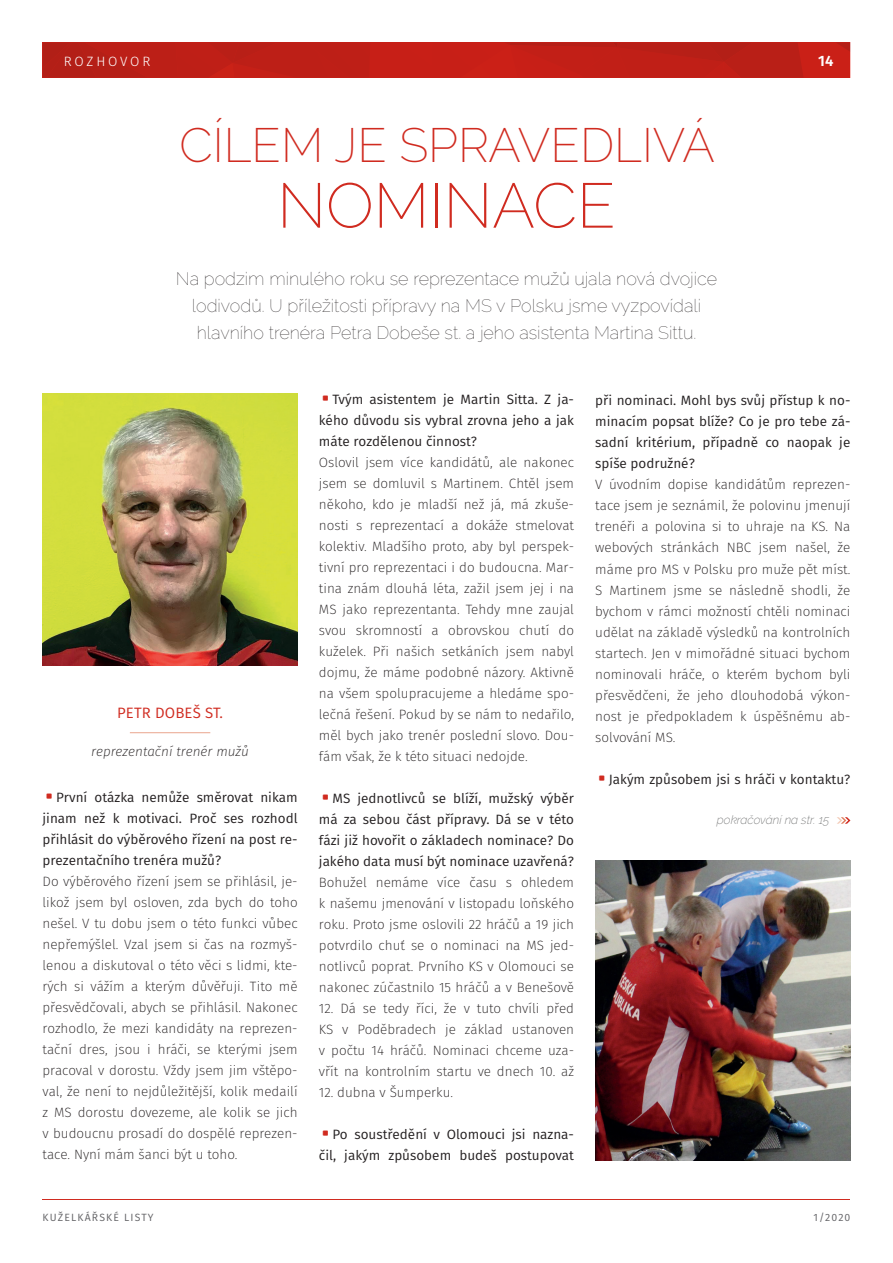
<style>
.page{position:relative;width:893px;height:1263px;background:#fff}
.page>*{position:absolute;margin:0;border:0;box-sizing:border-box;transform-origin:0 0}
.t1{font:200 63px "Raleway";color:#d02b20}
.t2{font:200 48px "Raleway";color:#d02b20}
.t3{font:100 18px/27px "Raleway";color:#231f20;text-align:center}
.t4{font:15px "Fira Sans";letter-spacing:.01em;color:#d02b20}
.t5{font:600 15px "Fira Sans";color:#fff}
.t6{font:200 13.5px/21px "Fira Sans";color:#231f20;text-align:justify}
.t7{font:13.5px/21px "Fira Sans";color:#231f20;text-align:justify}
.t8{font:italic 200 13.5px "Fira Sans";color:#231f20}
.t9{font:300 13.5px "Fira Sans";letter-spacing:.2em;color:#fff}
.t10{font:italic 200 12px "Raleway";color:#656666}
.t11{font:10.5px "Fira Sans";letter-spacing:.11em;color:#636366}
</style>
<div class="page">
<div style="left:43px;top:43px;width:807px;height:35px;background:#ca2017"></div>
<svg style="left:837px;top:43px;width:13px;height:8px"></svg>
<svg style="left:43px;top:43px;width:760px;height:35px"></svg>
<hr style="left:43px;top:1199px;width:807px;height:1px;background:#d02b20">
<hr style="left:130px;top:732px;width:80px;height:1px;background:#eaa58e">
<img style="left:43px;top:393px;width:255px;height:272px">
<img style="left:595px;top:860px;width:255px;height:301px">
<svg style="left:837px;top:817px;width:13px;height:7px"></svg>
<p class="t9" style="left:64px;top:52px;width:88px">ROZHOVOR</p>
<h2 class="t2" style="left:180px;top:117px;width:537px">CÍLEM JE SPRAVEDLIVÁ</h2>
<h1 class="t1" style="left:277px;top:169px;width:340px">NOMINACE</h1>
<h3 class="t3" style="left:176px;top:265px;width:543px">Na podzim minulého roku se reprezentace mužů ujala nová dvojice lodivodů. U příležitosti přípravy na MS v Polsku jsme vyzpovídali hlavního trenéra Petra Dobeše st. a jeho asistenta Martina Sittu.</h3>
<p class="t5" style="left:818px;top:49px;width:17px">14</p>
<p class="t4" style="left:117px;top:701px;width:107px">PETR DOBEŠ ST.</p>
<p class="t8" style="left:91px;top:741px;width:159px">reprezentační trenér mužů</p>
<p class="t7" style="left:43px;top:787px;width:257px;text-indent:14px">První otázka nemůže směrovat nikam jinam než k motivaci. Proč ses rozhodl přihlásit do výběrového řízení na post re&shy;prezentačního trenéra mužů?</p>
<p class="t6" style="left:43px;top:871px;width:257px">Do výběrového řízení jsem se přihlásil, je&shy;likož jsem byl osloven, zda bych do toho nešel. V tu dobu jsem o této funkci vůbec nepřemýšlel. Vzal jsem si čas na rozmyš&shy;lenou a diskutoval o této věci s lidmi, kte&shy;rých si vážím a kterým důvěřuji. Tito mě přesvědčovali, abych se přihlásil. Nakonec rozhodlo, že mezi kandidáty na reprezen&shy;tační dres, jsou i hráči, se kterými jsem pracoval v dorostu. Vždy jsem jim vštěpo&shy;val, že není to nejdůležitější, kolik medailí z MS dorostu dovezeme, ale kolik se jich v budoucnu prosadí do dospělé reprezen&shy;tace. Nyní mám šanci být u toho.</p>
<p class="t7" style="left:319px;top:388px;width:257px;text-indent:14px">Tvým asistentem je Martin Sitta. Z ja&shy;kého důvodu sis vybral zrovna jeho a jak máte rozdělenou činnost?</p>
<p class="t6" style="left:319px;top:452px;width:257px">Oslovil jsem více kandidátů, ale nakonec jsem se domluvil s Martinem. Chtěl jsem někoho, kdo je mladší než já, má zkuše&shy;nosti s reprezentací a dokáže stmelovat kolektiv. Mladšího proto, aby byl perspek&shy;tivní pro reprezentaci i do budoucna. Mar&shy;tina znám dlouhá léta, zažil jsem jej i na MS jako reprezentanta. Tehdy mne zaujal svou skromností a obrovskou chutí do kuželek. Při našich setkáních jsem nabyl dojmu, že máme podobné názory. Aktivně na všem spolupracujeme a hledáme spo&shy;lečná řešení. Pokud by se nám to nedařilo, měl bych jako trenér poslední slovo. Dou&shy;fám však, že k této situaci nedojde.</p>
<p class="t7" style="left:319px;top:788px;width:257px;text-indent:14px">MS jednotlivců se blíží, mužský výběr má za sebou část přípravy. Dá se v této fázi již hovořit o základech nominace? Do jakého data musí být nominace uzavřená?</p>
<p class="t6" style="left:319px;top:872px;width:257px">Bohužel nemáme více času s ohledem k našemu jmenování v listopadu loňského roku. Proto jsme oslovili 22 hráčů a 19 jich potvrdilo chuť se o nominaci na MS jed&shy;notlivců poprat. Prvního KS v Olomouci se nakonec zúčastnilo 15 hráčů a v Benešově</p>
<p class="t6" style="left:319px;top:998px;width:257px">12. Dá se tedy říci, že v tuto chvíli před KS v Poděbradech je základ ustanoven v počtu 14 hráčů. Nominaci chceme uza&shy;vřít na kontrolním startu ve dnech 10. až</p>
<p class="t6" style="left:319px;top:1082px;width:136px">12. dubna v Šumperku.</p>
<p class="t7" style="left:319px;top:1124px;width:257px;text-align:right">Po soustředění v Olomouci jsi nazna&shy;čil, jakým způsobem budeš postupovat</p>
<p class="t7" style="left:595px;top:390px;width:257px">při nominaci. Mohl bys svůj přístup k no&shy;minacím popsat blíže? Co je pro tebe zá&shy;sadní kritérium, případně co naopak je spíše podružné?</p>
<p class="t6" style="left:595px;top:474px;width:257px">V úvodním dopise kandidátům reprezen&shy;tace jsem je seznámil, že polovinu jmenují trenéři a polovina si to uhraje na KS. Na webových stránkách NBC jsem našel, že máme pro MS v Polsku pro muže pět míst.<br>S Martinem jsme se následně shodli, že bychom v rámci možností chtěli nominaci udělat na základě výsledků na kontrolních startech. Jen v mimořádné situaci bychom nominovali hráče, o kterém bychom byli přesvědčeni, že jeho dlouhodobá výkon&shy;nost je předpokladem k úspěšnému ab&shy;solvování MS.</p>
<p class="t7" style="left:609px;top:768px;width:243px">Jakým způsobem jsi s hráči v kontaktu?</p>
<p class="t10" style="left:717px;top:812px;width:114px">pokračování na str. 15</p>
<p class="t11" style="left:43px;top:1209px;width:113px">KUŽELKÁŘSKÉ LISTY</p>
<p class="t11" style="left:814px;top:1209px;width:38px">1/2020</p>
</div>
